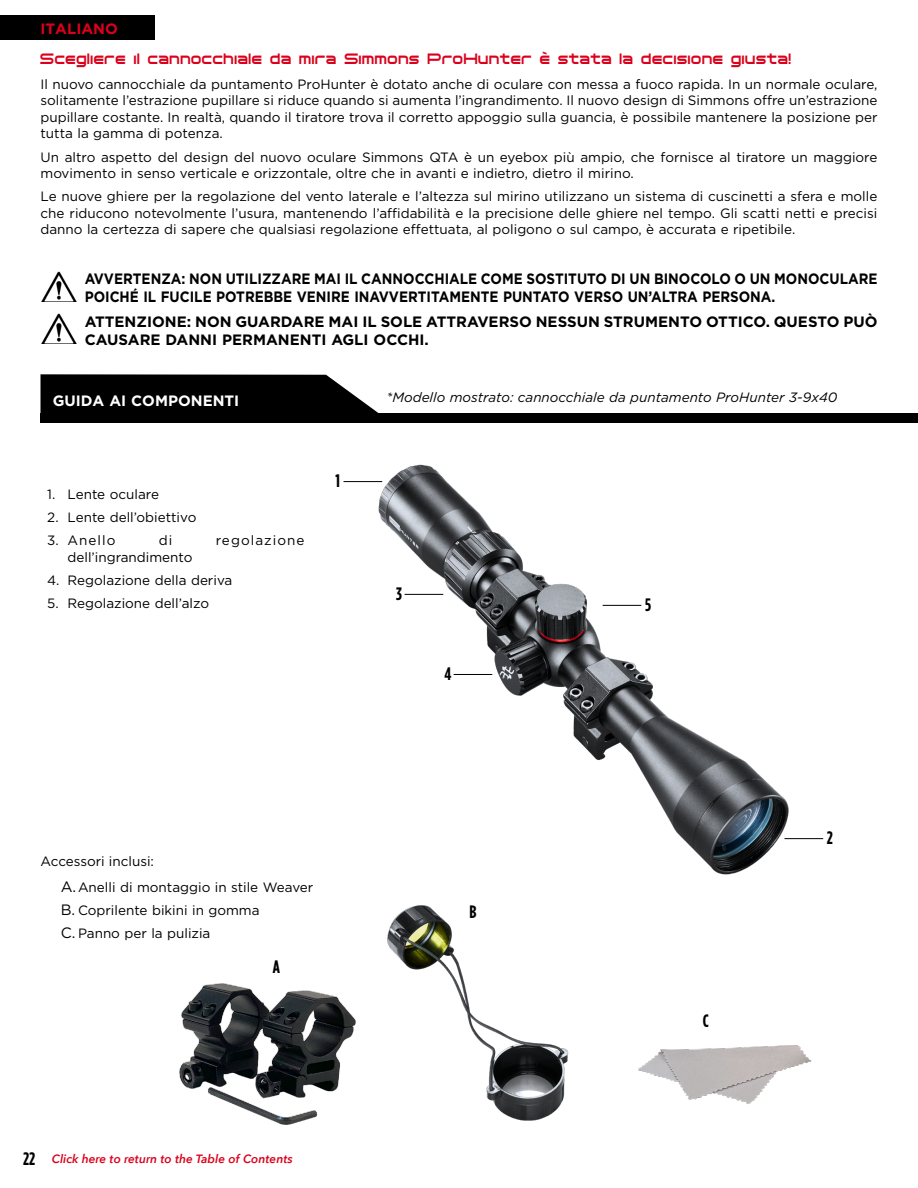
<style>
.page{position:relative;width:918px;height:1188px;background:#fff}
.page>*{position:absolute;margin:0;border:0;box-sizing:border-box;transform-origin:0 0}
.t1{font:700 18px "Gotham Cond";color:#000}
.t2{font:700 15px/18px "Gotham";color:#000;scale:.9 1}
.t3{font:700 15px/18px "Gotham";color:#000}
.t4{font:15px "Tachyon";letter-spacing:.01em;color:#db001c;scale:.89 1}
.t5{font:700 15px "Gotham";color:#fff}
.t6{font:700 15px "Gotham";color:#db001c}
.t7{font:13.5px/16.5px "Gotham";color:#000}
.t8{font:italic 13.5px "Gotham";color:#000}
.t9{font:13.5px "Gotham";letter-spacing:.08em;color:#000}
.t10{font:italic 600 12px "Avenir Next";color:#db001c}
.s1{font-size:15px}
.s2{font-family:"Gotham Cond";font-weight:700;font-style:normal;font-size:18px;color:#000}
</style>
<div class="page">
<div style="left:0;top:16px;width:154px;height:24px;background:#000"></div>
<img style="left:41px;top:272px;width:36px;height:30px">
<div style="left:40px;top:413px;width:878px;height:9px;background:#000"></div>
<svg style="left:40px;top:374px;width:339px;height:39px"></svg>
<img style="left:376px;top:464px;width:415px;height:411px">
<img style="left:41px;top:314px;width:36px;height:30px">
<img style="left:387px;top:905px;width:182px;height:216px">
<img style="left:638px;top:1045px;width:174px;height:60px">
<hr style="left:344px;top:481px;width:38px;height:1px;background:#000">
<hr style="left:785px;top:838px;width:38px;height:1px;background:#000">
<hr style="left:405px;top:594px;width:38px;height:1px;background:#000">
<hr style="left:454px;top:674px;width:38px;height:1px;background:#000">
<hr style="left:603px;top:605px;width:38px;height:1px;background:#000">
<img style="left:179px;top:983px;width:177px;height:142px">
<p class="t6" style="left:40px;top:18px;width:79px">ITALIANO</p>
<p class="t4" style="left:40px;top:49px;width:846px">Scegliere il cannocchiale da mira Simmons ProHunter è stata la decisione giusta!</p>
<p class="t7" style="left:40px;top:75px;width:839px;text-align:justify">Il nuovo cannocchiale da puntamento ProHunter è dotato anche di oculare con messa a fuoco rapida. In un normale oculare, solitamente l’estrazione pupillare si riduce quando si aumenta l’ingrandimento. Il nuovo design di Simmons offre un’estrazione pupillare costante. In realtà, quando il tiratore trova il corretto appoggio sulla guancia, è possibile mantenere la posizione per tutta la gamma di potenza.</p>
<p class="t7" style="left:40px;top:148px;width:838px">Un altro aspetto del design del nuovo oculare Simmons QTA è un eyebox più ampio, che fornisce al tiratore un maggiore movimento in senso verticale e orizzontale, oltre che in avanti e indietro, dietro il mirino.</p>
<p class="t7" style="left:40px;top:188px;width:838px;text-align:justify">Le nuove ghiere per la regolazione del vento laterale e l’altezza sul mirino utilizzano un sistema di cuscinetti a sfera e molle che riducono notevolmente l’usura, mantenendo l’affidabilità e la precisione delle ghiere nel tempo. Gli scatti netti e precisi danno la certezza di sapere che qualsiasi regolazione effettuata, al poligono o sul campo, è accurata e ripetibile.</p>
<p class="t2" style="left:85px;top:269px;width:882px">AVVERTENZA: NON UTILIZZARE MAI IL CANNOCCHIALE COME SOSTITUTO DI UN BINOCOLO O UN MONOCULARE<br>POICHÉ IL FUCILE POTREBBE VENIRE INAVVERTITAMENTE PUNTATO VERSO UN’ALTRA PERSONA.</p>
<p class="t3" style="left:85px;top:312px;width:794px">ATTENZIONE: NON GUARDARE MAI IL SOLE ATTRAVERSO NESSUN STRUMENTO OTTICO. QUESTO PUÒ<br>CAUSARE DANNI PERMANENTI AGLI OCCHI.</p>
<p class="t5" style="left:53px;top:390px;width:188px">GUIDA AI COMPONENTI</p>
<p class="t8" style="left:387px;top:390px;width:452px">*Modello mostrato: cannocchiale da puntamento ProHunter 3-9x40</p>
<p class="t7" style="left:47px;top:486px;width:113px">1. Lente oculare</p>
<p class="t7" style="left:47px;top:509px;width:151px">2. Lente dell’obiettivo</p>
<p class="t7" style="left:47px;top:532px;width:70px">3. Anello</p>
<p class="t7" style="left:159px;top:532px;width:15px">di</p>
<p class="t9" style="left:216px;top:532px;width:90px">regolazione</p>
<p class="t7" style="left:68px;top:549px;width:127px">dell’ingrandimento</p>
<p class="t7" style="left:47px;top:572px;width:187px">4. Regolazione della deriva</p>
<p class="t7" style="left:47px;top:595px;width:163px">5. Regolazione dell’alzo</p>
<h1 class="t1" style="left:336px;top:470px;width:6px">1</h1>
<h1 class="t1" style="left:396px;top:583px;width:7px">3</h1>
<h1 class="t1" style="left:445px;top:663px;width:8px">4</h1>
<p class="t7" style="left:61px;top:848px;width:254px;line-height:25.5px;text-indent:-20px">Accessori inclusi:<br><span class="s1">A.</span>Anelli di montaggio in stile Weaver</p>
<p class="t7" style="left:61px;top:898px;width:200px;line-height:23.2px"><span class="s1">B.</span> Coprilente bikini in gomma<br><span class="s1">C.</span> Panno per la pulizia</p>
<h1 class="t1" style="left:470px;top:901px;width:9px">B</h1>
<h1 class="t1" style="left:273px;top:957px;width:9px">A</h1>
<p class="t10" style="left:23px;top:1148px;width:271px"><span class="s2">22</span> Click here to return to the Table of Contents</p>
<h1 class="t1" style="left:645px;top:594px;width:7px">5</h1>
<h1 class="t1" style="left:703px;top:1011px;width:8px">C</h1>
<h1 class="t1" style="left:827px;top:827px;width:7px">2</h1>
</div>
